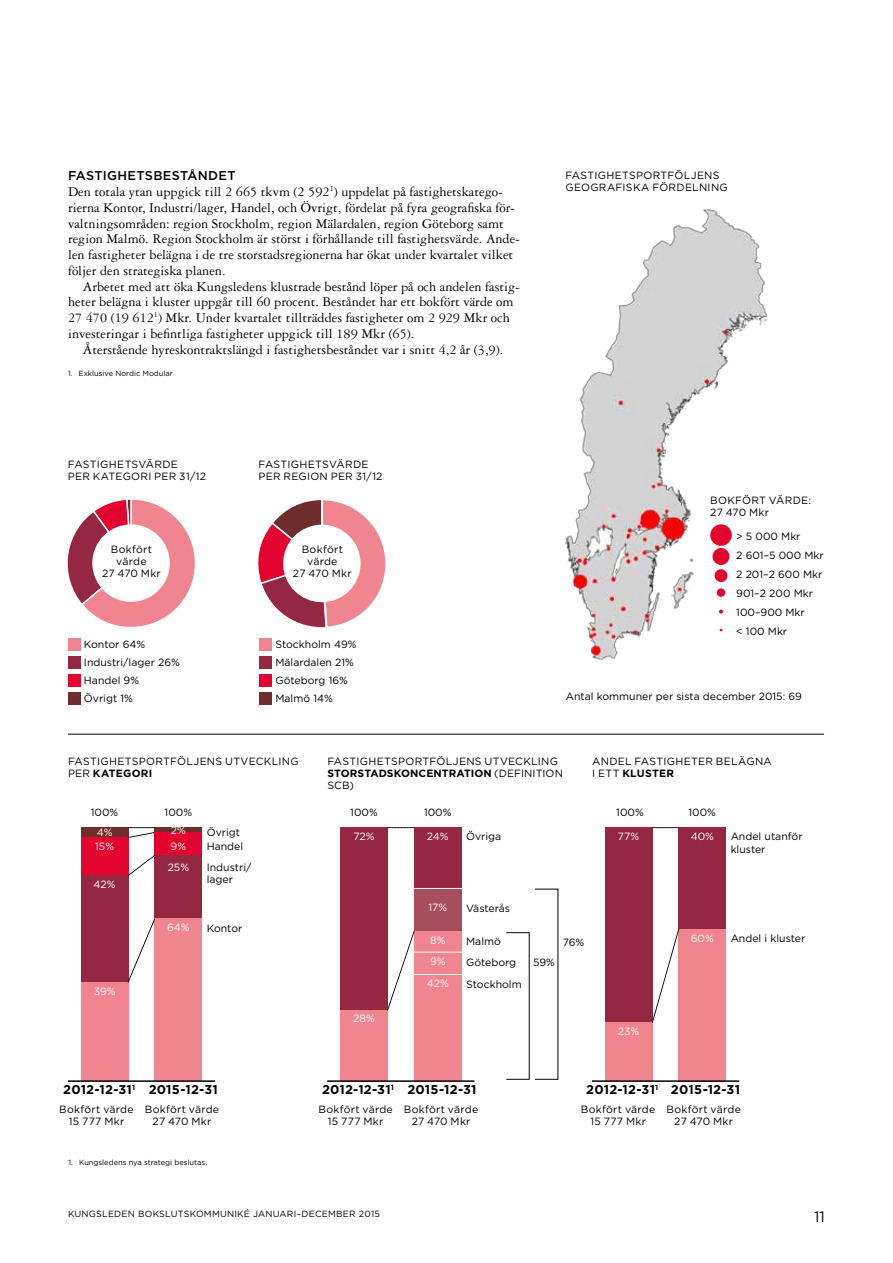
<style>
.page{position:relative;width:893px;height:1263px;background:#fff}
.page>*{position:absolute;margin:0;border:0;box-sizing:border-box;transform-origin:0 0}
.t1{font:15px "Gotham";color:#000}
.t2{font:14.25px/15.8px "Garamond 3 LT Std";color:#000}
.t3{font:700 12.75px "Gotham";letter-spacing:.015em;color:#000}
.t4{font:500 12.75px "Gotham";letter-spacing:.02em;color:#000}
.t5{font:10.5px/12px "Gotham";letter-spacing:.01em;color:#000}
.t6{font:10.5px/12px "Gotham";letter-spacing:.03em;color:#000}
.t7{font:10.5px "Gotham";color:#fff}
.t8{font:10.5px "Gotham";letter-spacing:-.01em;color:#000}
.t9{font:9px "Gotham";letter-spacing:.025em;color:#000}
.t10{font:7.5px "Gotham";color:#000}
.t11{font:700 7.5px "Gotham";color:#000}
.s1{font-weight:700}
</style>
<div class="page">
<hr style="left:68px;top:734px;width:756px;height:1px;background:#000">
<svg style="left:258px;top:500px;width:128px;height:128px"></svg>
<div style="left:284px;top:526px;width:76px;height:75px;background:#fff;border-radius:50%"></div>
<div style="left:283px;top:525px;width:78px;height:77px;border:2px solid #fff;border-radius:50%"></div>
<div style="left:260px;top:638px;width:12px;height:13px;background:#f08590"></div>
<div style="left:260px;top:656px;width:12px;height:13px;background:#952742"></div>
<div style="left:260px;top:674px;width:12px;height:13px;background:#e4032e"></div>
<div style="left:260px;top:692px;width:12px;height:13px;background:#6e2e2b"></div>
<div style="left:68px;top:638px;width:13px;height:13px;background:#f08590"></div>
<div style="left:68px;top:656px;width:13px;height:13px;background:#952742"></div>
<div style="left:68px;top:674px;width:13px;height:13px;background:#e4032e"></div>
<div style="left:68px;top:692px;width:13px;height:13px;background:#6e2e2b"></div>
<svg style="left:67px;top:499px;width:128px;height:128px"></svg>
<div style="left:93px;top:525px;width:76px;height:76px;background:#fff;border-radius:50%"></div>
<div style="left:92px;top:524px;width:78px;height:78px;border:2px solid #fff;border-radius:50%"></div>
<div style="left:414px;top:827px;width:47px;height:61px;background:#952742"></div>
<div style="left:414px;top:888px;width:47px;height:43px;background:#a84d5c"></div>
<div style="left:414px;top:931px;width:47px;height:21px;background:#f08590"></div>
<div style="left:340px;top:827px;width:48px;height:183px;background:#952742"></div>
<div style="left:414px;top:952px;width:47px;height:22px;background:#f08590"></div>
<div style="left:340px;top:1010px;width:48px;height:71px;background:#f08590"></div>
<div style="left:414px;top:974px;width:47px;height:107px;background:#f08590"></div>
<hr style="left:327px;top:1080px;width:147px;height:2px;background:#000">
<svg style="left:387px;top:931px;width:27px;height:79px"></svg>
<svg style="left:388px;top:827px;width:26px;height:1px"></svg>
<hr style="left:413px;top:952px;width:49px;height:1px;background:#fff">
<hr style="left:413px;top:974px;width:49px;height:1px;background:#fff">
<hr style="left:413px;top:888px;width:49px;height:1px;background:#fff">
<div style="left:605px;top:827px;width:47px;height:196px;background:#952742"></div>
<div style="left:679px;top:827px;width:47px;height:102px;background:#952742"></div>
<div style="left:605px;top:1023px;width:47px;height:58px;background:#f08590"></div>
<div style="left:679px;top:929px;width:47px;height:152px;background:#f08590"></div>
<hr style="left:592px;top:1080px;width:147px;height:2px;background:#000">
<svg style="left:652px;top:827px;width:27px;height:196px"></svg>
<div style="left:81px;top:827px;width:47px;height:11px;background:#6e2e2b"></div>
<div style="left:155px;top:827px;width:47px;height:5px;background:#6e2e2b"></div>
<div style="left:81px;top:838px;width:47px;height:38px;background:#e4032e"></div>
<div style="left:155px;top:832px;width:47px;height:23px;background:#e4032e"></div>
<div style="left:81px;top:876px;width:47px;height:106px;background:#952742"></div>
<div style="left:155px;top:855px;width:47px;height:64px;background:#952742"></div>
<div style="left:81px;top:982px;width:47px;height:99px;background:#f08590"></div>
<div style="left:155px;top:919px;width:47px;height:162px;background:#f08590"></div>
<hr style="left:68px;top:1080px;width:147px;height:2px;background:#000">
<svg style="left:128px;top:827px;width:27px;height:155px"></svg>
<img style="left:565px;top:209px;width:203px;height:451px">
<p class="t4" style="left:68px;top:167px;width:169px">FASTIGHETSBESTÅNDET</p>
<p class="t2" style="left:68px;top:184px;width:453px">Den totala ytan uppgick till 2 665 tkvm (2 592<sup>1</sup>) uppdelat på fastighetskatego&shy;rierna Kontor, Industri/lager, Handel, och Övrigt, fördelat på fyra geografiska för&shy;valtningsområden: region Stockholm, region Mälardalen, region Göteborg samt region Malmö. Region Stockholm är störst i förhållande till fastighetsvärde. Ande&shy;len fastigheter belägna i de tre storstadsregionerna har ökat under kvartalet vilket följer den strategiska planen.</p>
<p class="t2" style="left:68px;top:278px;width:453px;text-indent:15px">Arbetet med att öka Kungsledens klustrade bestånd löper på och andelen fastig&shy;heter belägna i kluster uppgår till 60 procent. Beståndet har ett bokfört värde om 27 470 (19 612<sup>1</sup>) Mkr. Under kvartalet tillträddes fastigheter om 2 929 Mkr och investeringar i befintliga fastigheter uppgick till 189 Mkr (65).</p>
<p class="t2" style="left:83px;top:341px;width:422px">Återstående hyreskontraktslängd i fastighetsbeståndet var i snitt 4,2 år (3,9).</p>
<p class="t10" style="left:68px;top:369px;width:106px">1. Exklusive Nordic Modular</p>
<p class="t5" style="left:68px;top:458px;width:140px">FASTIGHETSVÄRDE<br>PER KATEGORI PER 31/12</p>
<p class="t5" style="left:258px;top:458px;width:126px">FASTIGHETSVÄRDE<br>PER REGION PER 31/12</p>
<p class="t5" style="left:102px;top:543px;width:60px;text-align:center">Bokfört värde<br>27 470 Mkr</p>
<p class="t5" style="left:293px;top:543px;width:60px;text-align:center">Bokfört värde<br>27 470 Mkr</p>
<p class="t5" style="left:84px;top:635px;width:97px;line-height:18px">Kontor 64%<br>Industri/lager 26%<br>Handel 9%<br>Övrigt 1%</p>
<p class="t5" style="left:275px;top:635px;width:83px;line-height:18px">Stockholm 49%<br>Mälardalen 21%<br>Göteborg 16%<br>Malmö 14%</p>
<p class="t6" style="left:565px;top:169px;width:164px">FASTIGHETSPORTFÖLJENS<br>GEOGRAFISKA FÖRDELNING</p>
<p class="t5" style="left:710px;top:494px;width:102px">BOKFÖRT VÄRDE:<br>27 470 Mkr</p>
<p class="t5" style="left:736px;top:527px;width:89px;line-height:18.8px">&gt; 5 000 Mkr<br>2 601–5 000 Mkr<br>2 201–2 600 Mkr<br>901–2 200 Mkr<br>100–900 Mkr<br>&lt; 100 Mkr</p>
<p class="t5" style="left:566px;top:690px;width:238px">Antal kommuner per sista december 2015: 69</p>
<p class="t6" style="left:68px;top:755px;width:232px">FASTIGHETSPORTFÖLJENS UTVECKLING<br>PER <span class="s1">KATEGORI</span></p>
<p class="t6" style="left:327px;top:755px;width:237px">FASTIGHETSPORTFÖLJENS UTVECKLING<br><span class="s1">STORSTADSKONCENTRATION</span> (DEFINITION<br>SCB)</p>
<p class="t6" style="left:592px;top:755px;width:181px">ANDEL FASTIGHETER BELÄGNA<br>I ETT <span class="s1">KLUSTER</span></p>
<p class="t5" style="left:91px;top:806px;width:29px">100%</p>
<p class="t5" style="left:165px;top:806px;width:29px">100%</p>
<p class="t5" style="left:350px;top:806px;width:29px">100%</p>
<p class="t5" style="left:424px;top:806px;width:29px">100%</p>
<p class="t5" style="left:616px;top:806px;width:29px">100%</p>
<p class="t5" style="left:688px;top:806px;width:29px">100%</p>
<p class="t7" style="left:95px;top:840px;width:20px">15%</p>
<p class="t7" style="left:171px;top:839px;width:17px">9%</p>
<p class="t7" style="left:94px;top:878px;width:24px">42%</p>
<p class="t5" style="left:207px;top:825px;width:38px;line-height:14.4px">Övrigt<br>Handel</p>
<p class="t7" style="left:171px;top:824px;width:17px">2%</p>
<p class="t7" style="left:97px;top:825px;width:17px">4%</p>
<p class="t5" style="left:466px;top:830px;width:37px">Övriga</p>
<p class="t5" style="left:731px;top:830px;width:73px;line-height:12.8px">Andel utanför kluster</p>
<p class="t7" style="left:427px;top:830px;width:23px">24%</p>
<p class="t7" style="left:618px;top:830px;width:23px">77%</p>
<p class="t7" style="left:691px;top:830px;width:25px">40%</p>
<p class="t7" style="left:353px;top:830px;width:23px">72%</p>
<p class="t5" style="left:207px;top:860px;width:46px;line-height:12.8px">Industri/ lager</p>
<p class="t7" style="left:168px;top:860px;width:23px">25%</p>
<p class="t7" style="left:94px;top:984px;width:23px">39%</p>
<p class="t7" style="left:167px;top:921px;width:24px">64%</p>
<p class="t5" style="left:207px;top:922px;width:37px">Kontor</p>
<p class="t7" style="left:353px;top:1012px;width:23px">28%</p>
<p class="t7" style="left:428px;top:901px;width:20px">17%</p>
<p class="t8" style="left:466px;top:901px;width:45px">Västerås</p>
<p class="t7" style="left:430px;top:934px;width:17px">8%</p>
<p class="t5" style="left:466px;top:935px;width:36px">Malmö</p>
<p class="t5" style="left:563px;top:936px;width:23px">76%</p>
<p class="t7" style="left:691px;top:931px;width:25px">60%</p>
<p class="t5" style="left:731px;top:932px;width:76px">Andel i kluster</p>
<p class="t7" style="left:430px;top:954px;width:17px">9%</p>
<p class="t5" style="left:466px;top:956px;width:52px">Göteborg</p>
<p class="t5" style="left:533px;top:956px;width:23px">59%</p>
<p class="t7" style="left:427px;top:977px;width:24px">42%</p>
<p class="t5" style="left:466px;top:978px;width:57px">Stockholm</p>
<p class="t7" style="left:618px;top:1025px;width:23px">23%</p>
<p class="t11" style="left:132px;top:1082px;width:5px">1</p>
<p class="t3" style="left:322px;top:1081px;width:74px">2012-12-31<sup>1</sup></p>
<p class="t3" style="left:586px;top:1081px;width:74px">2012-12-31<sup>1</sup></p>
<p class="t3" style="left:63px;top:1081px;width:70px">2012-12-31</p>
<p class="t3" style="left:149px;top:1081px;width:71px">2015-12-31</p>
<p class="t3" style="left:407px;top:1081px;width:71px">2015-12-31</p>
<p class="t3" style="left:671px;top:1081px;width:71px">2015-12-31</p>
<p class="t5" style="left:59px;top:1103px;width:76px;text-align:center">Bokfört värde<br>15 777 Mkr</p>
<p class="t5" style="left:318px;top:1103px;width:76px;text-align:center">Bokfört värde<br>15 777 Mkr</p>
<p class="t5" style="left:581px;top:1103px;width:76px;text-align:center">Bokfört värde<br>15 777 Mkr</p>
<p class="t5" style="left:145px;top:1103px;width:76px;text-align:center">Bokfört värde<br>27 470 Mkr</p>
<p class="t5" style="left:404px;top:1103px;width:76px;text-align:center">Bokfört värde<br>27 470 Mkr</p>
<p class="t5" style="left:666px;top:1103px;width:76px;text-align:center">Bokfört värde<br>27 470 Mkr</p>
<p class="t10" style="left:68px;top:1157px;width:140px">1. Kungsledens nya strategi beslutas.</p>
<p class="t9" style="left:68px;top:1208px;width:313px">KUNGSLEDEN BOKSLUTSKOMMUNIKÉ JANUARI–DECEMBER 2015</p>
<p class="t1" style="left:814px;top:1207px;width:12px">11</p>
</div>
